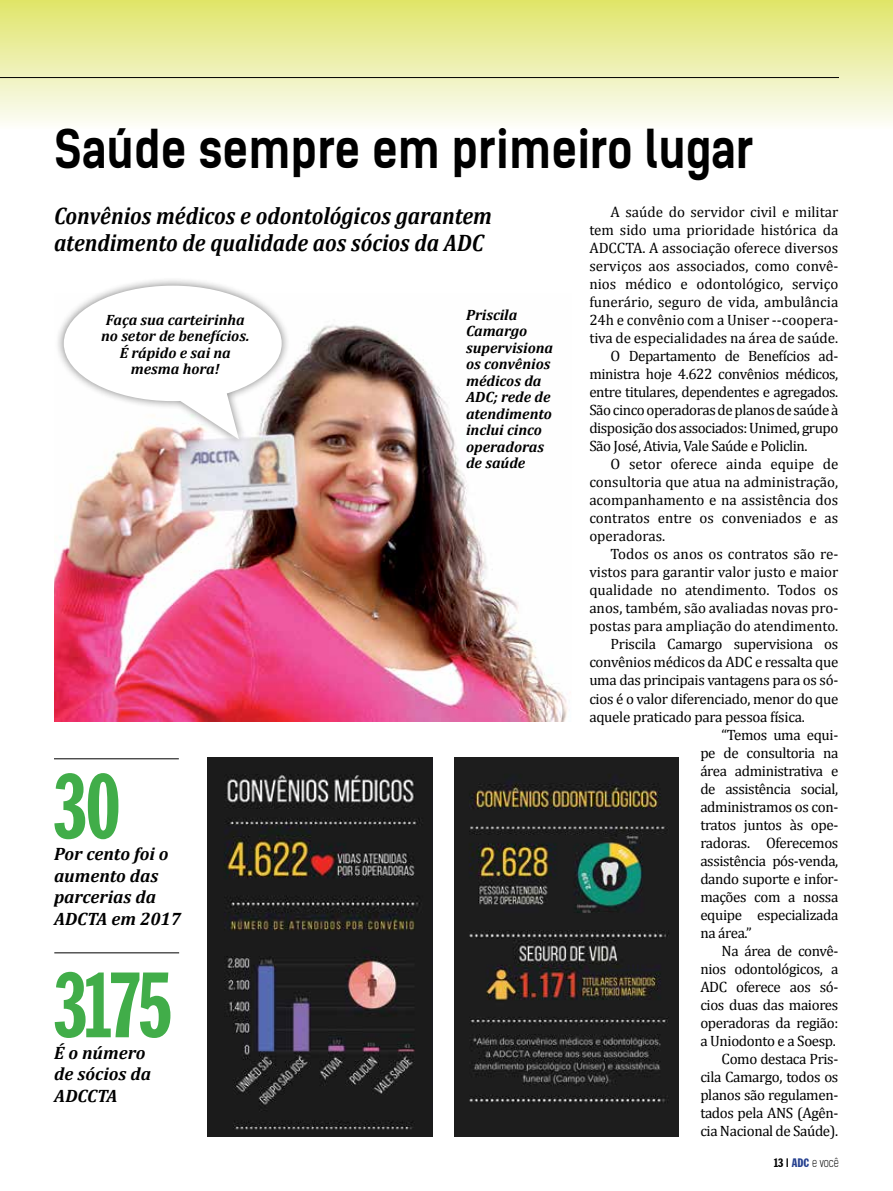
<style>
.page{position:relative;width:893px;height:1191px;background:#fff}
.page>*{position:absolute;margin:0;border:0;box-sizing:border-box;transform-origin:0 0}
.t1{font:extra-condensed 90px "Franklin Gothic";color:#41ad49}
.t2{font:700 51px "Kelson Sans";color:#000;scale:.9 1}
.t3{font:italic 700 24px/27px "Cambria";color:#000;scale:.9 1}
.t4{font:italic 700 18px/21.6px "Cambria";color:#000}
.t5{font:15px "Cambria";letter-spacing:-.02em;color:#000}
.t6{font:15px "Cambria";color:#000}
.t7{font:italic 700 15px/16.5px "Cambria";color:#000}
.t8{font:300 12px "Kelson Sans";color:#000;scale:.9 1}
.s1{font-family:"Franklin Gothic";font-weight:400;font-stretch:extra-condensed}
.s2{font-family:"Franklin Gothic";font-weight:400;font-stretch:extra-condensed;color:#25408f}
</style>
<div class="page">
<div style="left:0;top:0;width:893px;height:130px;background:linear-gradient(to bottom,#e0e569,#fcfdfa)"></div>
<img style="left:54px;top:324px;width:513px;height:397px">
<hr style="left:0;top:77px;width:839px;height:1px;background:#000">
<hr style="left:54px;top:952px;width:125px;height:1px;background:#000">
<hr style="left:54px;top:758px;width:125px;height:1px;background:#000">
<img style="left:207px;top:758px;width:225px;height:378px">
<img style="left:454px;top:758px;width:225px;height:378px">
<div style="left:55px;top:277px;width:236px;height:170px;background:#000;opacity:.5"></div>
<div style="left:64px;top:286px;width:218px;height:115px;background:#fff;border-radius:50%"></div>
<svg style="left:175px;top:389px;width:64px;height:50px"></svg>
<h2 class="t2" style="left:54px;top:118px;width:779px">Saúde sempre em primeiro lugar</h2>
<h3 class="t3" style="left:54px;top:202px;width:488px">Convênios médicos e odontológicos garantem atendimento de qualidade aos sócios da ADC</h3>
<p class="t6" style="left:611px;top:203px;width:229px">A saúde do servidor civil e militar</p>
<p class="t6" style="left:589px;top:221px;width:251px">tem sido uma prioridade histórica da</p>
<p class="t6" style="left:589px;top:239px;width:251px">ADCCTA. A associação oferece diversos</p>
<p class="t6" style="left:589px;top:257px;width:250px">serviços aos associados, como convê-</p>
<p class="t6" style="left:589px;top:275px;width:251px">nios médico e odontológico, serviço</p>
<p class="t6" style="left:589px;top:293px;width:250px">funerário, seguro de vida, ambulância</p>
<p class="t6" style="left:589px;top:311px;width:251px">24h e convênio com a Uniser --coopera-</p>
<p class="t6" style="left:589px;top:329px;width:251px">tiva de especialidades na área de saúde.</p>
<p class="t5" style="left:611px;top:347px;width:229px">O Departamento de Benefícios ad-</p>
<p class="t5" style="left:589px;top:365px;width:251px">ministra hoje 4.622 convênios médicos,</p>
<p class="t5" style="left:589px;top:383px;width:251px">entre titulares, dependentes e agregados.</p>
<p class="t5" style="left:589px;top:401px;width:251px">São cinco operadoras de planos de saúde à</p>
<p class="t5" style="left:589px;top:419px;width:251px">disposição dos associados: Unimed, grupo</p>
<p class="t5" style="left:589px;top:437px;width:220px">São José, Ativia, Vale Saúde e Policlin.</p>
<p class="t6" style="left:611px;top:455px;width:229px">O setor oferece ainda equipe de</p>
<p class="t6" style="left:589px;top:473px;width:250px">consultoria que atua na administração,</p>
<p class="t6" style="left:589px;top:491px;width:251px">acompanhamento e na assistência dos</p>
<p class="t6" style="left:589px;top:509px;width:250px">contratos entre os conveniados e as</p>
<p class="t6" style="left:589px;top:527px;width:77px">operadoras.</p>
<p class="t6" style="left:611px;top:545px;width:229px">Todos os anos os contratos são re-</p>
<p class="t6" style="left:589px;top:563px;width:251px">vistos para garantir valor justo e maior</p>
<p class="t6" style="left:589px;top:581px;width:251px">qualidade no atendimento. Todos os</p>
<p class="t6" style="left:589px;top:599px;width:250px">anos, também, são avaliadas novas pro-</p>
<p class="t6" style="left:589px;top:617px;width:251px">postas para ampliação do atendimento.</p>
<p class="t5" style="left:611px;top:635px;width:229px">Priscila Camargo supervisiona os</p>
<p class="t5" style="left:589px;top:653px;width:251px">convênios médicos da ADC e ressalta que</p>
<p class="t5" style="left:589px;top:671px;width:250px">uma das principais vantagens para os só-</p>
<p class="t5" style="left:589px;top:689px;width:251px">cios é o valor diferenciado, menor do que</p>
<p class="t5" style="left:589px;top:707px;width:217px">aquele praticado para pessoa física.</p>
<p class="t5" style="left:722px;top:725px;width:118px">“Temos uma equi-</p>
<p class="t5" style="left:700px;top:743px;width:140px">pe de consultoria na</p>
<p class="t5" style="left:700px;top:761px;width:139px">área administrativa e</p>
<p class="t5" style="left:700px;top:779px;width:140px">de assistência social,</p>
<p class="t5" style="left:700px;top:797px;width:140px">administramos os con-</p>
<p class="t5" style="left:700px;top:815px;width:139px">tratos juntos às ope-</p>
<p class="t5" style="left:700px;top:833px;width:140px">radoras. Oferecemos</p>
<p class="t5" style="left:700px;top:851px;width:140px">assistência pós-venda,</p>
<p class="t5" style="left:700px;top:869px;width:139px">dando suporte e infor-</p>
<p class="t5" style="left:700px;top:887px;width:139px">mações com a nossa</p>
<p class="t5" style="left:700px;top:905px;width:140px">equipe especializada</p>
<p class="t5" style="left:700px;top:923px;width:53px">na área.”</p>
<p class="t5" style="left:722px;top:941px;width:118px">Na área de convê-</p>
<p class="t5" style="left:700px;top:959px;width:140px">nios odontológicos, a</p>
<p class="t5" style="left:700px;top:977px;width:140px">ADC oferece aos só-</p>
<p class="t5" style="left:700px;top:995px;width:140px">cios duas das maiores</p>
<p class="t5" style="left:700px;top:1013px;width:140px">operadoras da região:</p>
<p class="t5" style="left:700px;top:1031px;width:137px">a Uniodonto e a Soesp.</p>
<p class="t5" style="left:722px;top:1049px;width:118px">Como destaca Pris-</p>
<p class="t5" style="left:700px;top:1067px;width:140px">cila Camargo, todos os</p>
<p class="t5" style="left:700px;top:1085px;width:139px">planos são regulamen-</p>
<p class="t5" style="left:700px;top:1103px;width:139px">tados pela ANS (Agên-</p>
<p class="t5" style="left:700px;top:1121px;width:139px">cia Nacional de Saúde).</p>
<p class="t7" style="left:466px;top:306px;width:89px">Priscila<br>Camargo supervisiona os convênios médicos da<br>ADC; rede de atendimento inclui cinco operadoras de saúde</p>
<p class="t7" style="left:101px;top:311px;width:150px;text-align:center">Faça sua carteirinha no setor de benefícios.<br>É rápido e sai na mesma hora!</p>
<h1 class="t1" style="left:54px;top:758px;width:68px">30</h1>
<p class="t4" style="left:54px;top:842px;width:129px">Por cento foi o aumento das parcerias da<br>ADCTA em 2017</p>
<h1 class="t1" style="left:54px;top:956px;width:118px">3175</h1>
<p class="t4" style="left:54px;top:1041px;width:98px">É o número de sócios da<br>ADCCTA</p>
<p class="t8" style="left:774px;top:1155px;width:74px"><span class="s1">13 |</span> <span class="s2">ADC</span> e você</p>
</div>
